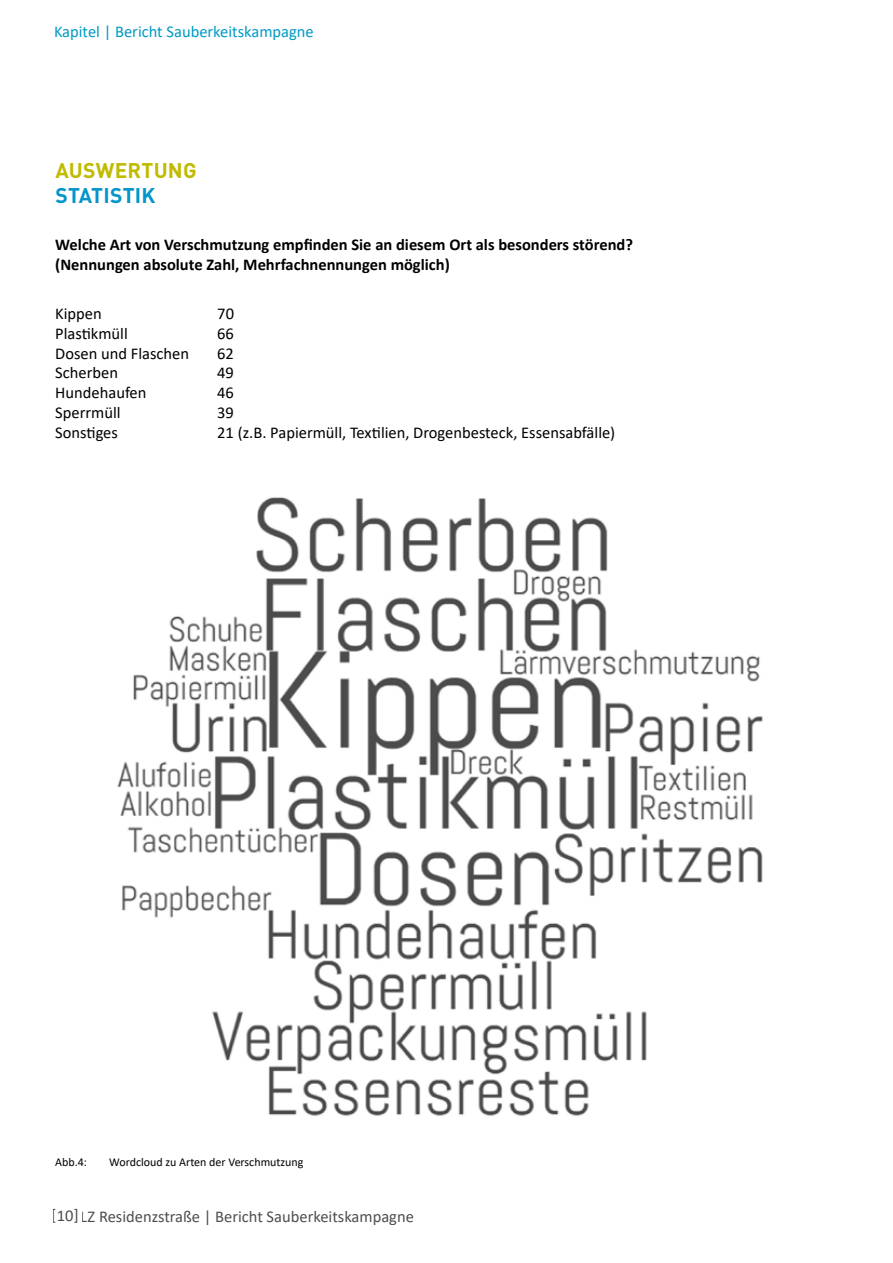
<style>
.page{position:relative;width:893px;height:1263px;background:#fff}
.page>*{position:absolute;margin:0;border:0;box-sizing:border-box;transform-origin:0 0}
.t1{font:700 21px "DIN Pro";letter-spacing:.01em;color:#c0ba00}
.t2{font:700 21px "DIN Pro";letter-spacing:.01em;color:#0495ca}
.t3{font:16.5px "Calibri";color:#000}
.t4{font:700 16.5px/19.8px "Calibri";color:#000}
.t5{font:16.5px "Calibri";color:#009ac4}
.t6{font:12px "Calibri";color:#000}
</style>
<div class="page">
<img style="left:117px;top:497px;width:646px;height:620px">
<p class="t5" style="left:54px;top:21px;width:261px">Kapitel | Bericht Sauberkeitskampagne</p>
<p class="t1" style="left:55px;top:156px;width:143px">AUSWERTUNG</p>
<p class="t2" style="left:55px;top:181px;width:102px">STATISTIK</p>
<p class="t4" style="left:55px;top:234px;width:579px">Welche Art von Verschmutzung empfinden Sie an diesem Ort als besonders störend? (Nennungen absolute Zahl, Mehrfachnennungen möglich)</p>
<p class="t3" style="left:55px;top:302px;width:48px">Kippen</p>
<p class="t3" style="left:217px;top:302px;width:18px">70</p>
<p class="t3" style="left:55px;top:322px;width:74px">Plastikmüll</p>
<p class="t3" style="left:217px;top:322px;width:18px">66</p>
<p class="t3" style="left:55px;top:342px;width:135px">Dosen und Flaschen</p>
<p class="t3" style="left:217px;top:342px;width:18px">62</p>
<p class="t3" style="left:55px;top:361px;width:64px">Scherben</p>
<p class="t3" style="left:217px;top:361px;width:18px">49</p>
<p class="t3" style="left:55px;top:381px;width:93px">Hundehaufen</p>
<p class="t3" style="left:217px;top:381px;width:18px">46</p>
<p class="t3" style="left:55px;top:401px;width:67px">Sperrmüll</p>
<p class="t3" style="left:217px;top:401px;width:18px">39</p>
<p class="t3" style="left:55px;top:421px;width:64px">Sonstiges</p>
<p class="t3" style="left:217px;top:421px;width:399px">21 (z.B. Papiermüll, Textilien, Drogenbesteck, Essensabfälle)</p>
<p class="t6" style="left:55px;top:1153px;width:33px">Abb.4:</p>
<p class="t6" style="left:109px;top:1153px;width:196px">Wordcloud zu Arten der Verschmutzung</p>
<p class="t3" style="left:52px;top:1204px;width:364px">[10] LZ Residenzstraße | Bericht Sauberkeitskampagne</p>
</div>
